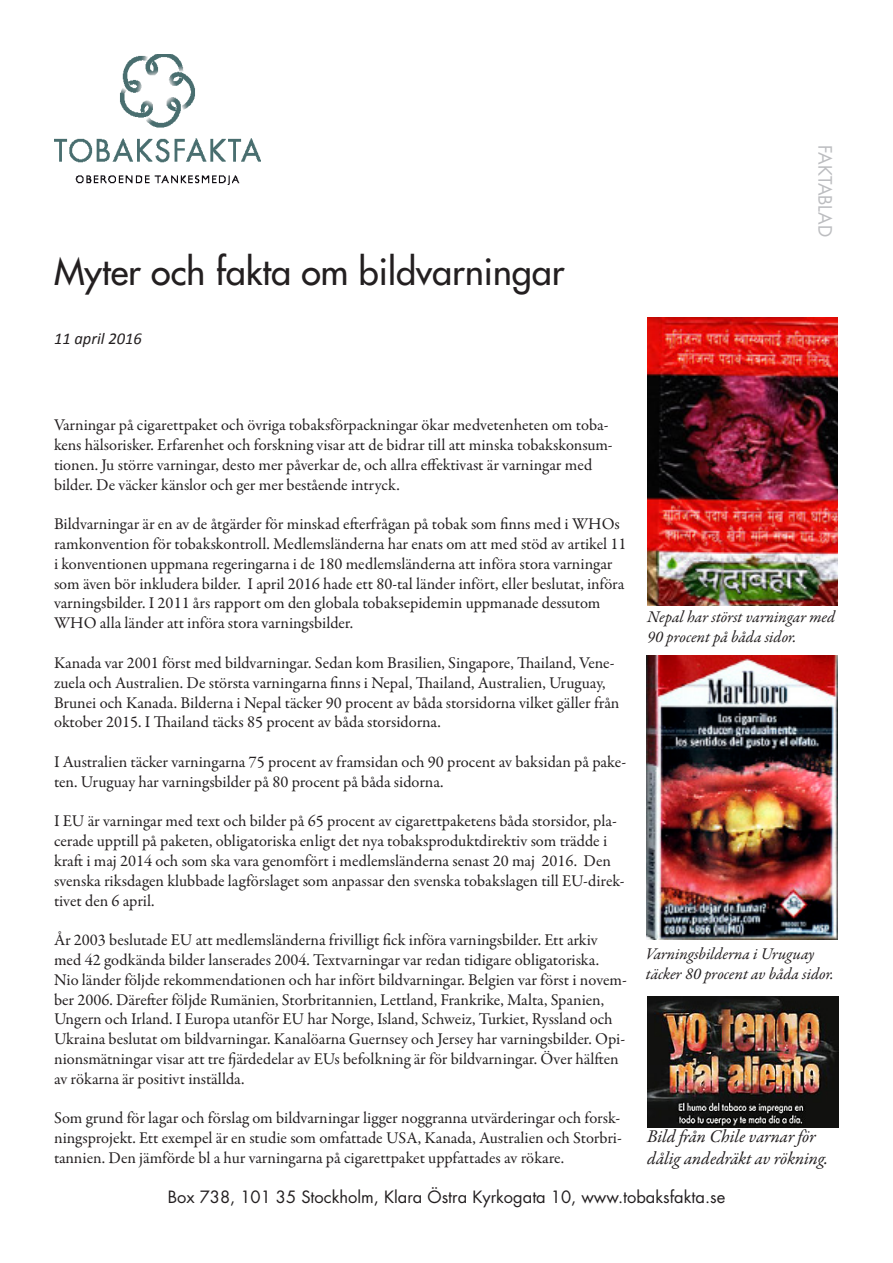
<style>
.page{position:relative;width:893px;height:1263px;background:#fff}
.page>*{position:absolute;margin:0;border:0;box-sizing:border-box;transform-origin:0 0}
.t1{font:500 36px "Futura Std";color:#231f20}
.t2{font:italic 18px/21.6px "Garamond Premr Pro";letter-spacing:-.005em;color:#231f20}
.t3{font:18px "Futura Std";color:#bcbdc0}
.t4{font:16.5px/19.8px "Garamond Premr Pro";letter-spacing:-.005em;color:#231f20}
.t5{font:italic 16.5px/19.8px "Garamond Premr Pro";letter-spacing:-.005em;color:#231f20}
.t6{font:16.5px "Futura Std";color:#231f20}
.t7{font:italic 16.5px "Calibri";color:#231f20}
</style>
<div class="page">
<img style="left:54px;top:54px;width:206px;height:131px">
<img style="left:647px;top:996px;width:192px;height:131px">
<img style="left:646px;top:655px;width:192px;height:284px">
<img style="left:647px;top:318px;width:191px;height:287px">
<h1 class="t1" style="left:54px;top:249px;width:512px">Myter och fakta om bildvarningar</h1>
<p class="t7" style="left:54px;top:327px;width:89px">11 april 2016</p>
<p class="t3" style="left:837px;top:145px;width:94px;rotate:90deg">FAKTABLAD</p>
<p class="t4" style="left:54px;top:416px;width:560px">Varningar på cigarettpaket och övriga tobaksförpackningar ökar medvetenheten om toba&shy;kens hälsorisker. Erfarenhet och forskning visar att de bidrar till att minska tobakskonsum&shy;tionen. Ju större varningar, desto mer påverkar de, och allra effektivast är varningar med bilder. De väcker känslor och ger mer bestående intryck.</p>
<p class="t4" style="left:54px;top:515px;width:574px">Bildvarningar är en av de åtgärder för minskad efterfrågan på tobak som finns med i WHOs ramkonvention för tobakskontroll. Medlemsländerna har enats om att med stöd av artikel 11 i konventionen uppmana regeringarna i de 180 medlemsländerna att införa stora varningar som även bör inkludera bilder. I april 2016 hade ett 80-tal länder infört, eller beslutat, införa varningsbilder. I 2011 års rapport om den globala tobaksepidemin uppmanade dessutom WHO alla länder att införa stora varningsbilder.</p>
<p class="t4" style="left:54px;top:653px;width:567px">Kanada var 2001 först med bildvarningar. Sedan kom Brasilien, Singapore, Thailand, Vene&shy;zuela och Australien. De största varningarna finns i Nepal, Thailand, Australien, Uruguay, Brunei och Kanada. Bilderna i Nepal täcker 90 procent av båda storsidorna vilket gäller från oktober 2015. I Thailand täcks 85 procent av båda storsidorna.</p>
<p class="t4" style="left:54px;top:752px;width:574px">I Australien täcker varningarna 75 procent av framsidan och 90 procent av baksidan på pake&shy;ten. Uruguay har varningsbilder på 80 procent på båda sidorna.</p>
<p class="t4" style="left:54px;top:812px;width:572px">I EU är varningar med text och bilder på 65 procent av cigarettpaketens båda storsidor, pla&shy;cerade upptill på paketen, obligatoriska enligt det nya tobaksproduktdirektiv som trädde i kraft i maj 2014 och som ska vara genomfört i medlemsländerna senast 20 maj 2016. Den svenska riksdagen klubbade lagförslaget som anpassar den svenska tobakslagen till EU-direk&shy;tivet den 6 april.</p>
<p class="t4" style="left:54px;top:930px;width:574px">År 2003 beslutade EU att medlemsländerna frivilligt fick införa varningsbilder. Ett arkiv med 42 godkända bilder lanserades 2004. Textvarningar var redan tidigare obligatoriska.<br>Nio länder följde rekommendationen och har infört bildvarningar. Belgien var först i novem&shy;ber 2006. Därefter följde Rumänien, Storbritannien, Lettland, Frankrike, Malta, Spanien, Ungern och Irland. I Europa utanför EU har Norge, Island, Schweiz, Turkiet, Ryssland och Ukraina beslutat om bildvarningar. Kanalöarna Guernsey och Jersey har varningsbilder. Opi&shy;nionsmätningar visar att tre fjärdedelar av EUs befolkning är för bildvarningar. Över hälften av rökarna är positivt inställda.</p>
<p class="t4" style="left:54px;top:1109px;width:569px;text-align:justify">Som grund för lagar och förslag om bildvarningar ligger noggranna utvärderingar och forsk&shy;ningsprojekt. Ett exempel är en studie som omfattade USA, Kanada, Australien och Storbri&shy;tannien. Den jämförde bl a hur varningarna på cigarettpaket uppfattades av rökare.</p>
<p class="t5" style="left:647px;top:608px;width:189px">Nepal har störst varningar med<br>90 procent på båda sidor.</p>
<p class="t5" style="left:646px;top:945px;width:190px">Varningsbilderna i Uruguay täcker 80 procent av båda sidor.</p>
<p class="t2" style="left:647px;top:1127px;width:182px">Bild från Chile varnar för dålig andedräkt av rökning.</p>
<p class="t6" style="left:168px;top:1187px;width:559px">Box 738, 101 35 Stockholm, Klara Östra Kyrkogata 10, www.tobaksfakta.se</p>
</div>
